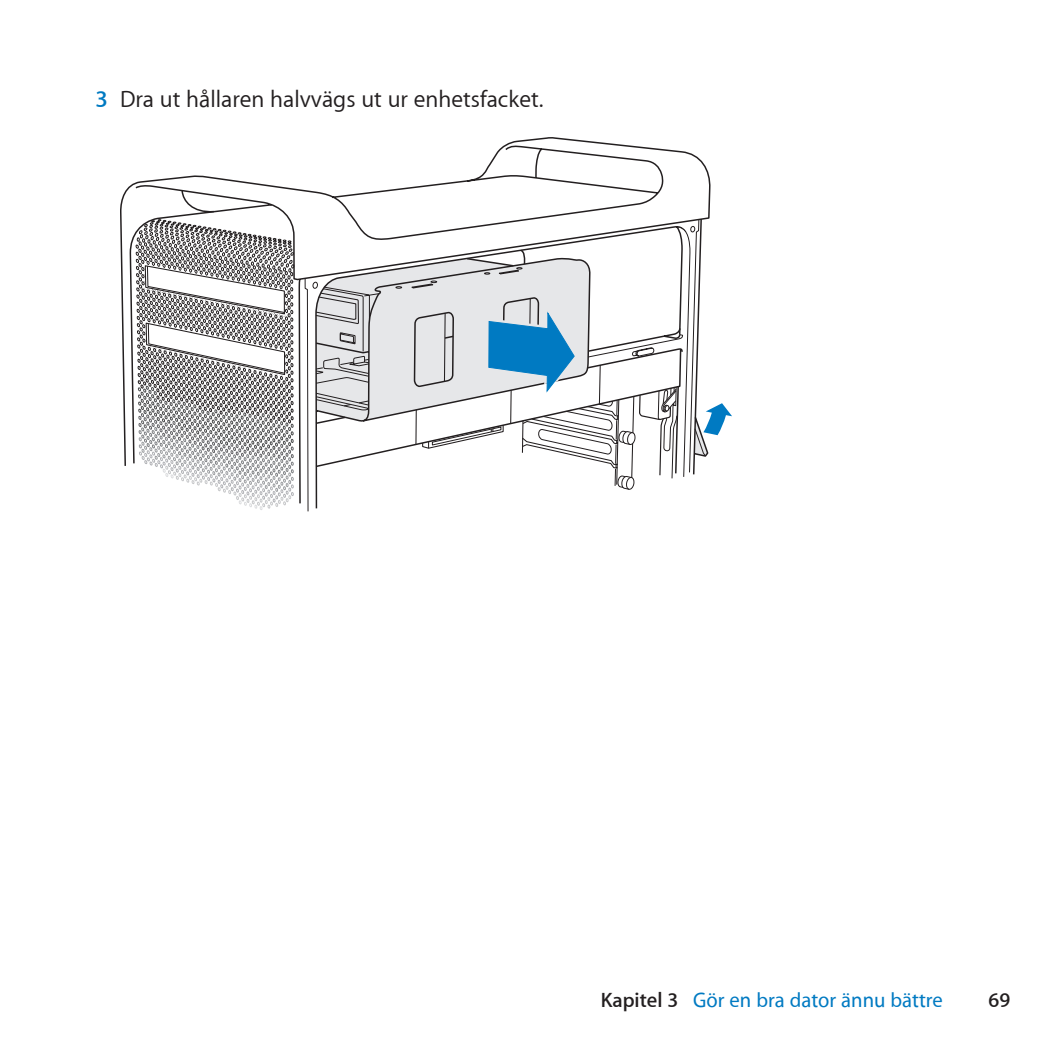
<style>
.page{position:relative;width:1063px;height:1063px;background:#fff}
.page>*{position:absolute;margin:0;border:0;box-sizing:border-box;transform-origin:0 0}
.t1{font:24px "Myriad Set Text";color:#231f20}
.t2{font:500 21px "Myriad Set";color:#007ac2}
.t3{font:600 21px "Myriad Set";color:#231f20}
.s1{font-family:"Myriad Set";font-weight:600;color:#007ac2}
.s2{font-weight:600;color:#231f20}
</style>
<div class="page">
<svg style="left:120px;top:175px;width:177px;height:291px"></svg>
<svg style="left:181px;top:189px;width:133px;height:321px"></svg>
<svg style="left:135px;top:219px;width:159px;height:291px"></svg>
<svg style="left:314px;top:137px;width:418px;height:372px"></svg>
<p class="t1" style="left:96px;top:84px;width:449px"><span class="s1">3</span> Dra ut hållaren halvvägs ut ur enhetsfacket.</p>
<p class="t2" style="left:601px;top:987px;width:344px"><span class="s2">Kapitel 3</span> Gör en bra dator ännu bättre</p>
<p class="t3" style="left:989px;top:987px;width:23px">69</p>
</div>
